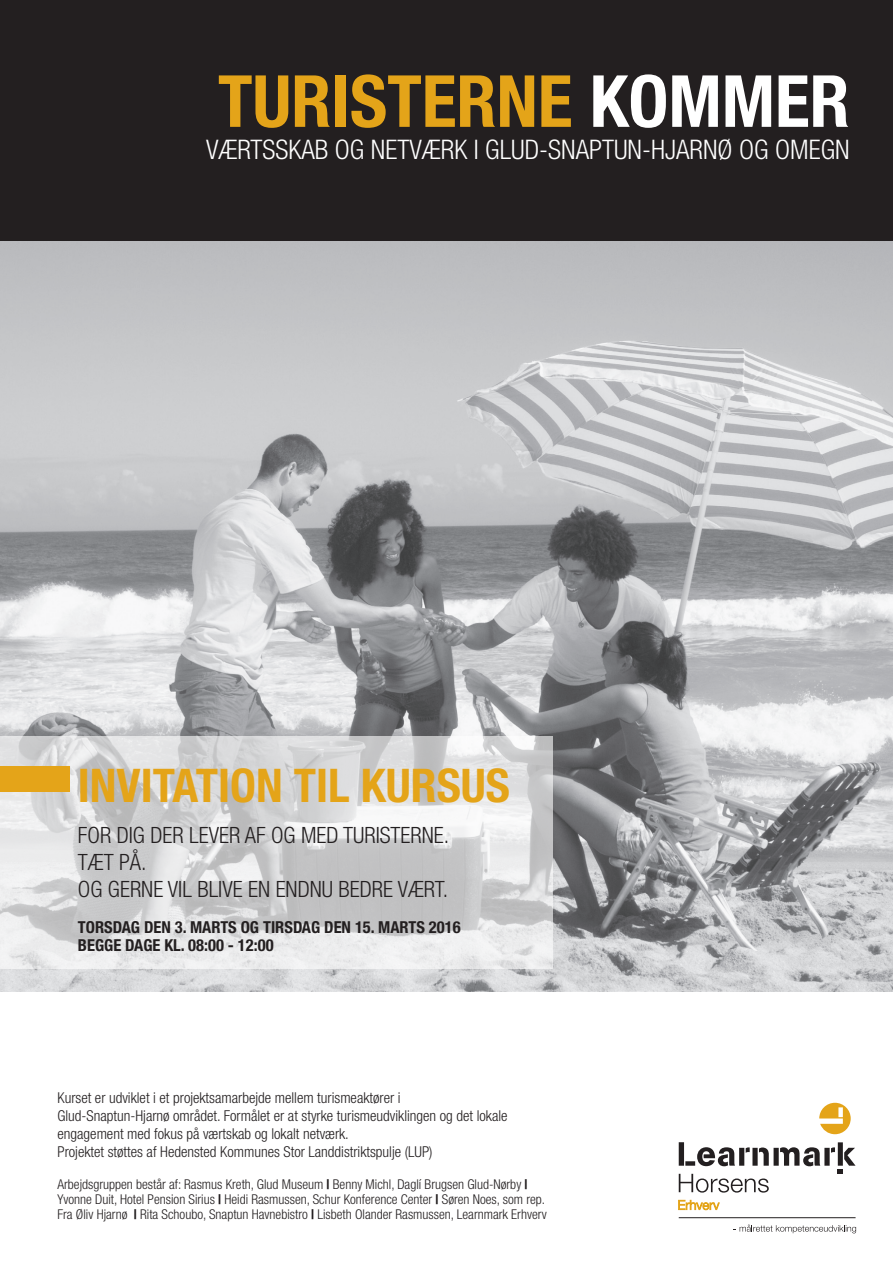
<style>
.page{position:relative;width:893px;height:1263px;background:#fff}
.page>*{position:absolute;margin:0;border:0;box-sizing:border-box;transform-origin:0 0}
.t1{font:700 condensed 72px "Helvetica Neue LT";color:#e4a419}
.t2{font:700 condensed 46.5px "Helvetica Neue LT";color:#e4a419}
.t3{font:300 condensed 27px "Helvetica Neue LT";color:#fff}
.t4{font:300 condensed 22.5px "Helvetica Neue LT";color:#231f20}
.t5{font:700 condensed 16.5px "Helvetica Neue LT";color:#231f20}
.t6{font:300 condensed 15px "Helvetica Neue LT";color:#231f20}
.t7{font:300 condensed 13.5px/15px "Helvetica Neue LT";color:#231f20}
.s1{color:#fff}
.s2{font-weight:700}
</style>
<div class="page">
<img style="left:0;top:241px;width:893px;height:750px">
<svg style="left:679px;top:1142px;width:176px;height:50px"></svg>
<svg style="left:819px;top:1103px;width:32px;height:31px"></svg>
<hr style="left:679px;top:1217px;width:176px;height:1px;background:#231f20">
<svg style="left:678px;top:1200px;width:41px;height:10px"></svg>
<svg style="left:734px;top:1224px;width:122px;height:9px"></svg>
<div style="left:0;top:0;width:893px;height:241px;background:#231f20"></div>
<svg style="left:0;top:736px;width:553px;height:233px"></svg>
<div style="left:0;top:766px;width:70px;height:26px;background:#e4a419"></div>
<p class="t1" style="left:218px;top:58px;width:633px">TURISTERNE <span class="s1">KOMMER</span></p>
<p class="t3" style="left:206px;top:134px;width:645px">VÆRTSSKAB OG NETVÆRK I GLUD-SNAPTUN-HJARNØ OG OMEGN</p>
<p class="t2" style="left:78px;top:757px;width:434px">INVITATION TIL KURSUS</p>
<p class="t4" style="left:78px;top:822px;width:373px">FOR DIG DER LEVER AF OG MED TURISTERNE.</p>
<p class="t4" style="left:78px;top:849px;width:70px">TÆT PÅ.</p>
<p class="t4" style="left:78px;top:876px;width:372px">OG GERNE VIL BLIVE EN ENDNU BEDRE VÆRT.</p>
<p class="t5" style="left:78px;top:917px;width:384px">TORSDAG DEN 3. MARTS OG TIRSDAG DEN 15. MARTS 2016</p>
<p class="t5" style="left:78px;top:935px;width:197px">BEGGE DAGE KL. 08:00 - 12:00</p>
<p class="t6" style="left:57px;top:1089px;width:345px">Kurset er udviklet i et projektsamarbejde mellem turismeaktører i</p>
<p class="t6" style="left:57px;top:1107px;width:452px">Glud-Snaptun-Hjarnø området. Formålet er at styrke turismeudviklingen og det lokale</p>
<p class="t6" style="left:57px;top:1125px;width:293px">engagement med fokus på værtskab og lokalt netværk.</p>
<p class="t6" style="left:57px;top:1143px;width:377px">Projektet støttes af Hedensted Kommunes Stor Landdistriktspulje (LUP)</p>
<p class="t7" style="left:57px;top:1176px;width:491px">Arbejdsgruppen består af: Rasmus Kreth, Glud Museum <span class="s2">|</span> Benny Michl, Daglí Brugsen Glud-Nørby <span class="s2">|<br></span>Yvonne Duit, Hotel Pension Sirius <span class="s2">|</span> Heidi Rasmussen, Schur Konference Center <span class="s2">|</span> Søren Noes, som rep.<br>Fra Øliv Hjarnø <span class="s2">|</span> Rita Schoubo, Snaptun Havnebistro <span class="s2">|</span> Lisbeth Olander Rasmussen, Learnmark Erhverv</p>
</div>
